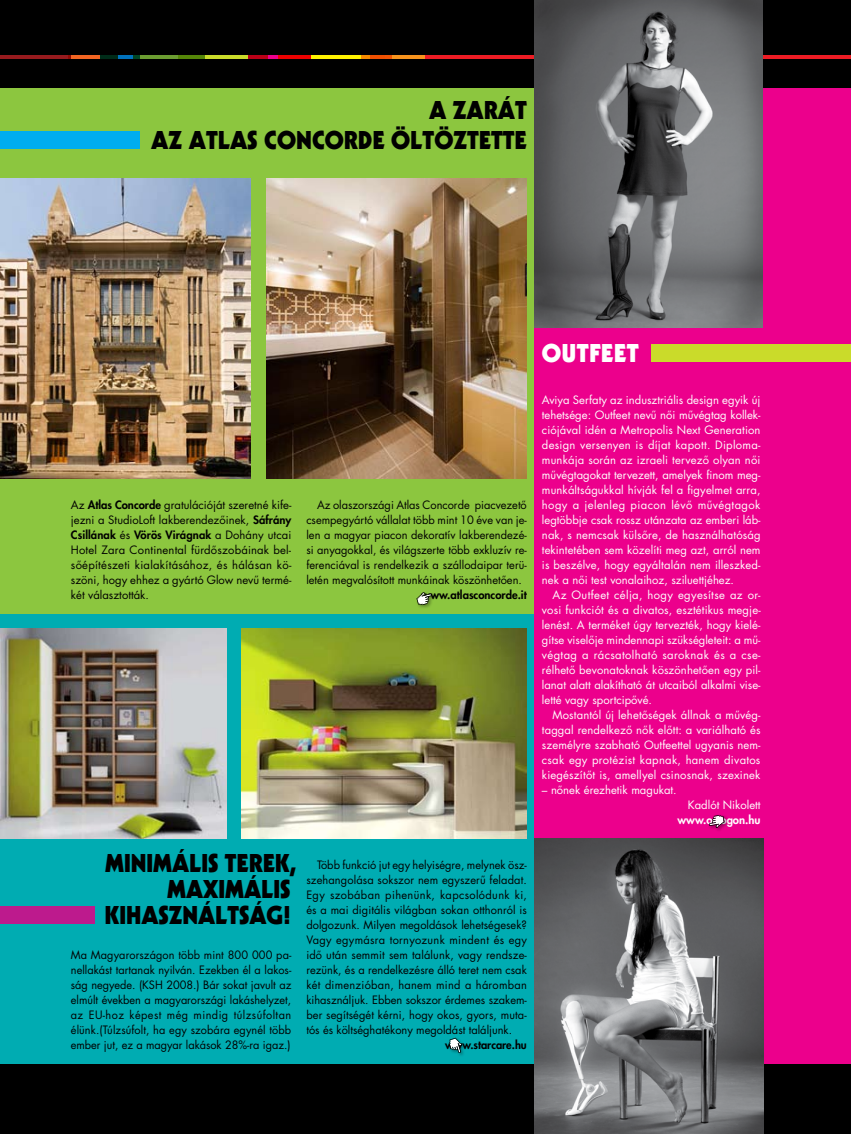
<style>
.page{position:relative;width:851px;height:1134px;background:#fff}
.page>*{position:absolute;margin:0;border:0;box-sizing:border-box;transform-origin:0 0}
.t1{font:900 25px/26.2px "Kabel LT Std";color:#000;text-align:right}
.t2{font:900 25px "Kabel LT Std";letter-spacing:.02em;color:#fff}
.t3{font:11.25px/15px "Futura QS";color:#000;text-align:justify}
.t4{font:11.25px/15px "Futura QS";color:#fff;text-align:justify}
.t5{font:800 11.25px "Futura QS";color:#000}
.t6{font:800 11.25px "Futura QS";color:#fff}
.s1{font-weight:800}
</style>
<div class="page">
<div style="left:0;top:0;width:850px;height:1134px;background:#000"></div>
<div style="left:0;top:492px;width:552px;height:572px;background:#00acb2"></div>
<hr style="left:370px;top:55px;width:55px;height:4px;background:#f7931d">
<hr style="left:248px;top:55px;width:63px;height:4px;background:#ec008c">
<hr style="left:0;top:55px;width:71px;height:4px;background:#971b1e">
<hr style="left:100px;top:55px;width:40px;height:4px;background:#0071bc">
<svg style="left:133px;top:55px;width:45px;height:4px"></svg>
<svg style="left:68px;top:55px;width:49px;height:4px"></svg>
<svg style="left:178px;top:55px;width:90px;height:4px"></svg>
<svg style="left:278px;top:55px;width:83px;height:4px"></svg>
<svg style="left:361px;top:55px;width:30px;height:4px"></svg>
<div style="left:0;top:906px;width:94px;height:18px;background:#bd1a8d"></div>
<div style="left:448px;top:1036px;width:18px;height:22px;background:#000;opacity:.31"></div>
<svg style="left:449px;top:1038px;width:13px;height:15px"></svg>
<hr style="left:425px;top:55px;width:425px;height:4px;background:#ed1c24">
<div style="left:0;top:89px;width:850px;height:525px;background:#8cc63f"></div>
<div style="left:0;top:131px;width:139px;height:18px;background:#00adef"></div>
<div style="left:534px;top:89px;width:316px;height:975px;background:#ec008c"></div>
<div style="left:651px;top:344px;width:199px;height:18px;background:#cadb2a"></div>
<img style="left:534px;top:839px;width:228px;height:295px">
<img style="left:534px;top:0;width:228px;height:328px">
<img style="left:0;top:629px;width:226px;height:209px">
<img style="left:241px;top:629px;width:285px;height:210px">
<img style="left:267px;top:179px;width:259px;height:300px">
<img style="left:0;top:179px;width:251px;height:300px">
<div style="left:707px;top:814px;width:22px;height:18px;background:#000;opacity:.31"></div>
<svg style="left:708px;top:815px;width:16px;height:13px"></svg>
<div style="left:415px;top:591px;width:21px;height:19px;background:#000;opacity:.31"></div>
<svg style="left:416px;top:592px;width:16px;height:13px"></svg>
<h1 class="t1" style="left:151px;top:94px;width:377px;line-height:30px">A ZARÁT<br>AZ ATLAS CONCORDE ÖLTÖZTETTE</h1>
<p class="t3" style="left:71px;top:497px;width:222px">Az <span class="s1">Atlas Concorde</span> gratulációját szeretné kife&shy;jezni a StudioLoft lakberendezõinek, <span class="s1">Sáfrány Csillának</span> és <span class="s1">Vörös Virágnak</span> a Dohány utcai Hotel Zara Continental fürdõszobáinak bel&shy;sõépítészeti kialakításához, és hálásan kö&shy;szöni, hogy ehhez a gyártó Glow nevû termé&shy;két választották.</p>
<p class="t3" style="left:306px;top:497px;width:222px;text-indent:11px">Az olaszországi Atlas Concorde piacvezetõ csempegyártó vállalat több mint 10 éve van je&shy;len a magyar piacon dekoratív lakberendezé&shy;si anyagokkal, és világszerte több exkluzív re&shy;ferenciával is rendelkezik a szállodaipar terü&shy;letén megvalósított munkáinak köszönhetõen.</p>
<p class="t5" style="left:421px;top:587px;width:107px">www.atlasconcorde.it</p>
<h1 class="t1" style="left:105px;top:849px;width:193px">MINIMÁLIS TEREK,<br>MAXIMÁLIS<br>KIHASZNÁLTSÁG!</h1>
<p class="t3" style="left:71px;top:947px;width:222px">Ma Magyarországon több mint 800 000 pa&shy;nellakást tartanak nyilván. Ezekben él a lakos&shy;ság negyede. (KSH 2008.) Bár sokat javult az elmúlt években a magyarországi lakáshelyzet, az EU-hoz képest még mindig túlzsúfoltan élünk.(Túlzsúfolt, ha egy szobára egynél több ember jut, ez a magyar lakások 28%-ra igaz.)</p>
<p class="t3" style="left:306px;top:857px;width:222px;text-indent:11px">Több funkció jut egy helyiségre, melynek ösz&shy;szehangolása sokszor nem egyszerû feladat.<br>Egy szobában pihenünk, kapcsolódunk ki, és a mai digitális világban sokan otthonról is dolgozunk. Milyen megoldások lehetségesek?<br>Vagy egymásra tornyozunk mindent és egy idõ után semmit sem találunk, vagy rendsze&shy;rezünk, és a rendelkezésre álló teret nem csak két dimenzióban, hanem mind a háromban kihasználjuk. Ebben sokszor érdemes szakem&shy;ber segítségét kérni, hogy okos, gyors, muta&shy;tós és költséghatékony megoldást találjunk.</p>
<p class="t5" style="left:445px;top:1037px;width:83px">www.starcare.hu</p>
<h1 class="t2" style="left:542px;top:337px;width:98px">OUTFEET</h1>
<p class="t4" style="left:542px;top:392px;width:220px">Aviya Serfaty az indusztriális design egyik új tehetsége: Outfeet nevû nõi mûvégtag kollek&shy;ciójával idén a Metropolis Next Generation design versenyen is díjat kapott. Diploma&shy;munkája során az izraeli tervezõ olyan nõi mûvégtagokat tervezett, amelyek finom meg&shy;munkáltságukkal hívják fel a figyelmet arra, hogy a jelenleg piacon lévõ mûvégtagok legtöbbje csak rossz utánzata az emberi láb&shy;nak, s nemcsak külsõre, de használhatóság tekintetében sem közelíti meg azt, arról nem is beszélve, hogy egyáltalán nem illeszked&shy;nek a nõi test vonalaihoz, sziluettjéhez.</p>
<p class="t4" style="left:542px;top:587px;width:220px;text-indent:11px">Az Outfeet célja, hogy egyesítse az or&shy;vosi funkciót és a divatos, esztétikus megje&shy;lenést. A terméket úgy tervezték, hogy kielé&shy;gítse viselõje mindennapi szükségleteit: a mû&shy;végtag a rácsatolható saroknak és a cse&shy;rélhetõ bevonatoknak köszönhetõen egy pil&shy;lanat alatt alakítható át utcaiból alkalmi vise&shy;letté vagy sportcipõvé.</p>
<p class="t4" style="left:542px;top:707px;width:220px;text-indent:11px">Mostantól új lehetõségek állnak a mûvég&shy;taggal rendelkezõ nõk elõtt: a variálható és személyre szabható Outfeettel ugyanis nem&shy;csak egy protézist kapnak, hanem divatos kiegészítõt is, amellyel csinosnak, szexinek</p>
<p class="t4" style="left:542px;top:782px;width:136px">– nõnek érezhetik magukat.</p>
<p class="t4" style="left:687px;top:797px;width:74px">Kadlót Nikolett</p>
<p class="t6" style="left:677px;top:812px;width:85px">www.octogon.hu</p>
</div>
